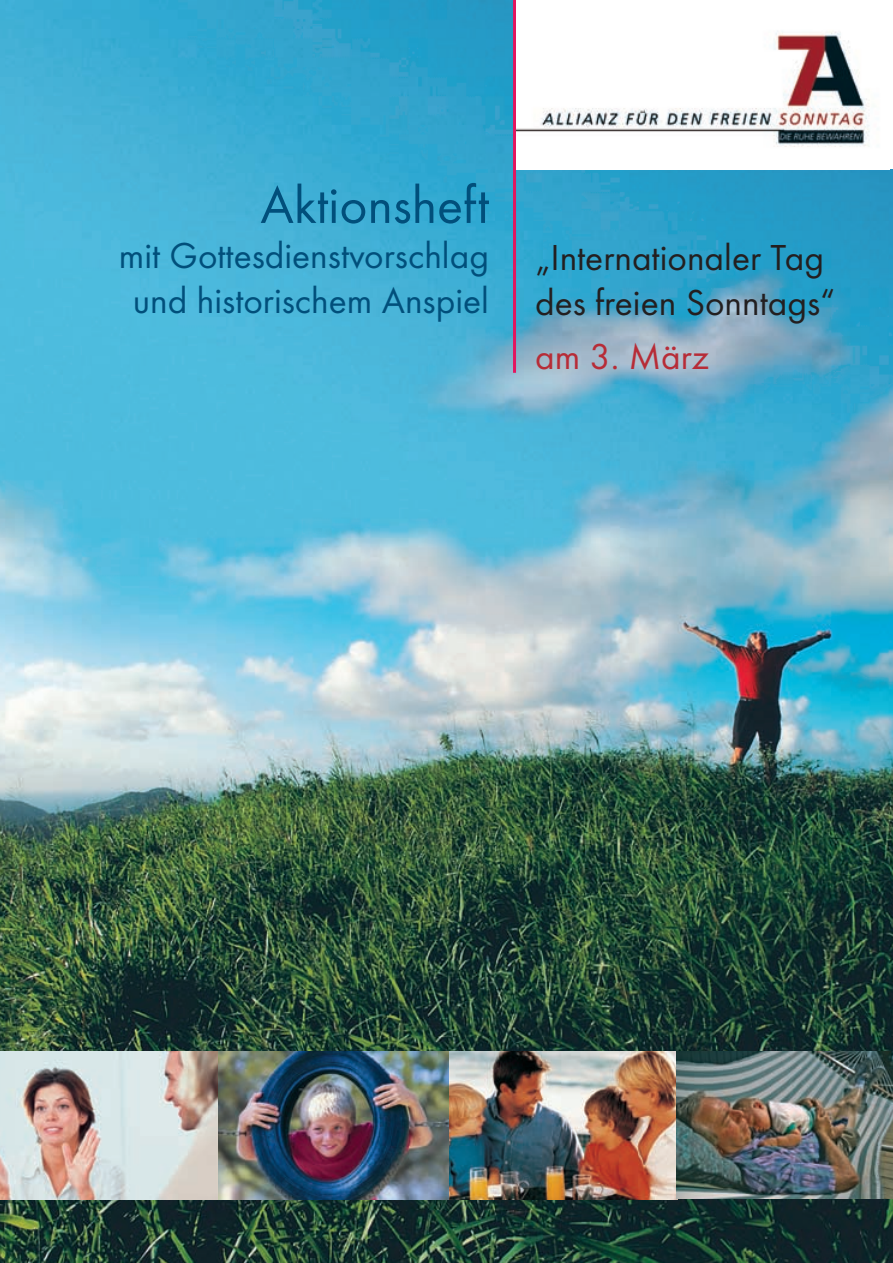
<style>
.page{position:relative;width:893px;height:1263px;background:#fff}
.page>*{position:absolute;margin:0;border:0;box-sizing:border-box;transform-origin:0 0}
.t1{font:54px "Futura EF";color:#014f7b}
.t2{font:37.5px/45px "Futura EF";color:#014f7b;text-align:center}
.t3{font:37.5px/45px "Futura EF";color:#231f20}
.t4{font:37.5px "Futura EF";color:#b72c37}
</style>
<div class="page">
<img style="left:0;top:0;width:893px;height:1263px">
<hr style="left:513px;top:0;width:3px;height:373px;background:#e3165f">
<div style="left:516px;top:0;width:377px;height:169px;background:#fff"></div>
<img style="left:516px;top:30px;width:354px;height:117px">
<img style="left:0;top:1052px;width:893px;height:147px">
<h1 class="t1" style="left:260px;top:174px;width:230px">Aktionsheft</h1>
<p class="t2" style="left:119px;top:233px;width:372px">mit Gottesdienstvorschlag und historischem Anspiel</p>
<p class="t3" style="left:535px;top:235px;width:302px">„Internationaler Tag des freien Sonntags“</p>
<p class="t4" style="left:535px;top:335px;width:175px">am 3. März</p>
</div>
